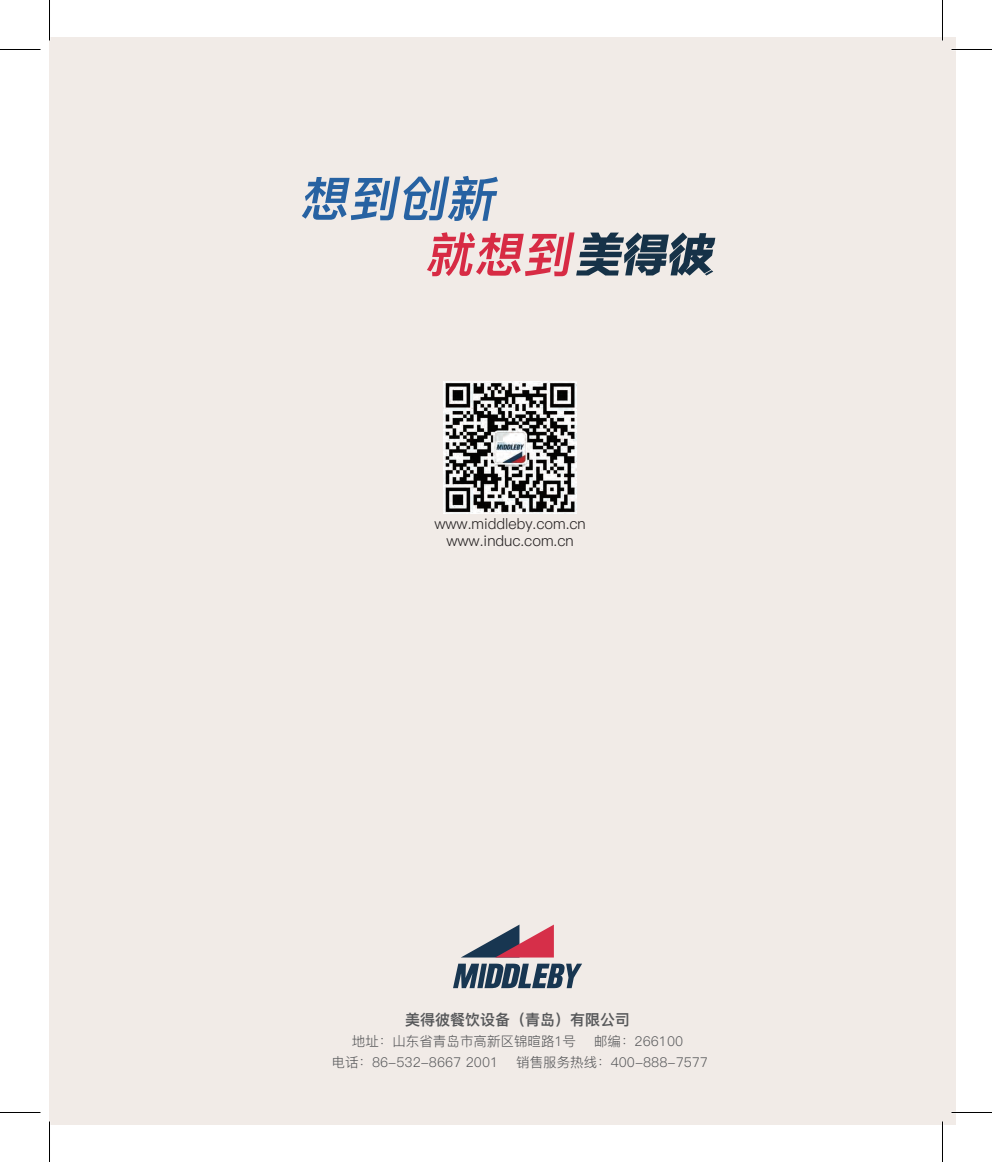
<style>
.page{position:relative;width:992px;height:1162px;background:#fff}
.page>*{position:absolute;margin:0;border:0;box-sizing:border-box;transform-origin:0 0}
.t1{font:15px/17.2px "Ping Fang SC";color:#231f20;text-align:center}
.t2{font:15px "Ping Fang Hei TC W8 Proportional";color:#57585a}
.t3{font:13.5px "Ping Fang SC";color:#57585a}
</style>
<div class="page">
<div style="left:49px;top:37px;width:906px;height:1088px;background:#f1ebe7"></div>
<svg style="left:302px;top:176px;width:196px;height:45px"></svg>
<svg style="left:427px;top:232px;width:288px;height:44px"></svg>
<svg style="left:461px;top:925px;width:93px;height:33px"></svg>
<svg style="left:453px;top:964px;width:129px;height:24px"></svg>
<img style="left:443px;top:382px;width:134px;height:132px">
<hr style="left:941px;top:0;width:2px;height:40px;background:#fff">
<hr style="left:941px;top:1121px;width:2px;height:41px;background:#fff">
<hr style="left:0;top:49px;width:40px;height:1px;background:#000">
<hr style="left:951px;top:49px;width:41px;height:1px;background:#000">
<hr style="left:0;top:1112px;width:40px;height:1px;background:#000">
<hr style="left:951px;top:1112px;width:41px;height:1px;background:#000">
<hr style="left:49px;top:0;width:1px;height:40px;background:#000">
<hr style="left:49px;top:1121px;width:1px;height:41px;background:#000">
<hr style="left:942px;top:0;width:1px;height:40px;background:#000">
<hr style="left:942px;top:1121px;width:1px;height:41px;background:#000">
<p class="t1" style="left:434px;top:515px;width:153px">www.middleby.com.cn www.induc.com.cn</p>
<p class="t2" style="left:405px;top:1010px;width:226px">美得彼餐饮设备（青岛）有限公司</p>
<p class="t3" style="left:352px;top:1033px;width:226px">地址：山东省青岛市高新区锦暄路1号</p>
<p class="t3" style="left:594px;top:1033px;width:91px">邮编：266100</p>
<p class="t3" style="left:332px;top:1054px;width:168px">电话：86-532-8667 2001</p>
<p class="t3" style="left:516px;top:1054px;width:193px">销售服务热线：400-888-7577</p>
</div>
